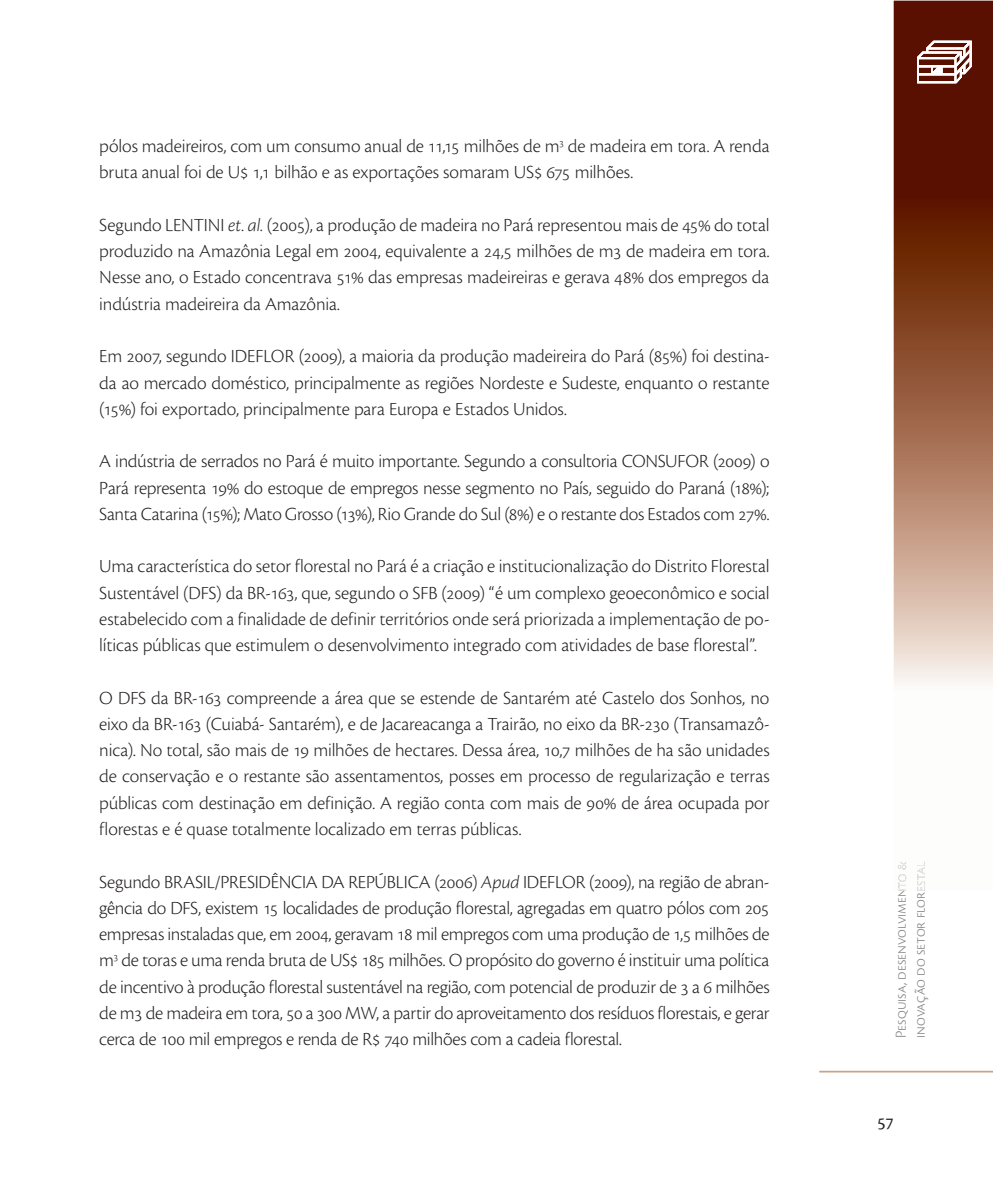
<style>
.page{position:relative;width:993px;height:1191px;background:#fff}
.page>*{position:absolute;margin:0;border:0;box-sizing:border-box;transform-origin:0 0}
.t1{font:300 19.25px/26.2px "Cronos Pro";letter-spacing:-.01em;color:#231f20;text-align:justify}
.t2{font:17.5px "Cronos Pro";color:#231f20}
.t3{font:300 15.75px/18.9px "Cronos Pro";letter-spacing:-.005em;color:#808285}
.s1{font-style:italic}
</style>
<div class="page">
<hr style="left:819px;top:1070px;width:173px;height:2px;background:#caa28c">
<svg style="left:893px;top:1px;width:99px;height:682px;background:#945d46"></svg>
<svg style="left:916px;top:41px;width:55px;height:42px"></svg>
<p class="t1" style="left:99px;top:133px;width:671px">pólos madeireiros, com um consumo anual de 11,15 milhões de m<sup>3</sup> de madeira em tora. A renda bruta anual foi de U$ 1,1 bilhão e as exportações somaram US$ 675 milhões.</p>
<p class="t1" style="left:99px;top:212px;width:671px">Segundo LENTINI <span class="s1">et. al.</span> (2005), a produção de madeira no Pará representou mais de 45% do total produzido na Amazônia Legal em 2004, equivalente a 24,5 milhões de m3 de madeira em tora.<br>Nesse ano, o Estado concentrava 51% das empresas madeireiras e gerava 48% dos empregos da indústria madeireira da Amazônia.</p>
<p class="t1" style="left:99px;top:343px;width:671px">Em 2007, segundo IDEFLOR (2009), a maioria da produção madeireira do Pará (85%) foi destina&shy;da ao mercado doméstico, principalmente as regiões Nordeste e Sudeste, enquanto o restante (15%) foi exportado, principalmente para Europa e Estados Unidos.</p>
<p class="t1" style="left:99px;top:448px;width:671px">A indústria de serrados no Pará é muito importante. Segundo a consultoria CONSUFOR (2009) o Pará representa 19% do estoque de empregos nesse segmento no País, seguido do Paraná (18%); Santa Catarina (15%); Mato Grosso (13%), Rio Grande do Sul (8%) e o restante dos Estados com 27%.</p>
<p class="t1" style="left:99px;top:553px;width:671px">Uma característica do setor florestal no Pará é a criação e institucionalização do Distrito Florestal Sustentável (DFS) da BR-163, que, segundo o SFB (2009) “é um complexo geoeconômico e social estabelecido com a finalidade de definir territórios onde será priorizada a implementação de po&shy;líticas públicas que estimulem o desenvolvimento integrado com atividades de base florestal”.</p>
<p class="t1" style="left:99px;top:684px;width:671px">O DFS da BR-163 compreende a área que se estende de Santarém até Castelo dos Sonhos, no eixo da BR-163 (Cuiabá- Santarém), e de Jacareacanga a Trairão, no eixo da BR-230 (Transamazô&shy;nica). No total, são mais de 19 milhões de hectares. Dessa área, 10,7 milhões de ha são unidades de conservação e o restante são assentamentos, posses em processo de regularização e terras públicas com destinação em definição. A região conta com mais de 90% de área ocupada por florestas e é quase totalmente localizado em terras públicas.</p>
<p class="t1" style="left:99px;top:868px;width:671px">Segundo BRASIL/PRESIDÊNCIA DA REPÚBLICA (2006) <span class="s1">Apud</span> IDEFLOR (2009), na região de abran&shy;gência do DFS, existem 15 localidades de produção florestal, agregadas em quatro pólos com 205 empresas instaladas que, em 2004, geravam 18 mil empregos com uma produção de 1,5 milhões de m<sup>3</sup> de toras e uma renda bruta de US$ 185 milhões. O propósito do governo é instituir uma política de incentivo à produção florestal sustentável na região, com potencial de produzir de 3 a 6 milhões de m3 de madeira em tora, 50 a 300 MW, a partir do aproveitamento dos resíduos florestais, e gerar cerca de 100 mil empregos e renda de R$ 740 milhões com a cadeia florestal.</p>
<p class="t3" style="left:891px;top:1038px;width:178px;rotate:-90deg">Pesquısa, desenvolvımento &amp; ınovação do setor florestal</p>
<p class="t2" style="left:877px;top:1114px;width:18px">57</p>
</div>
